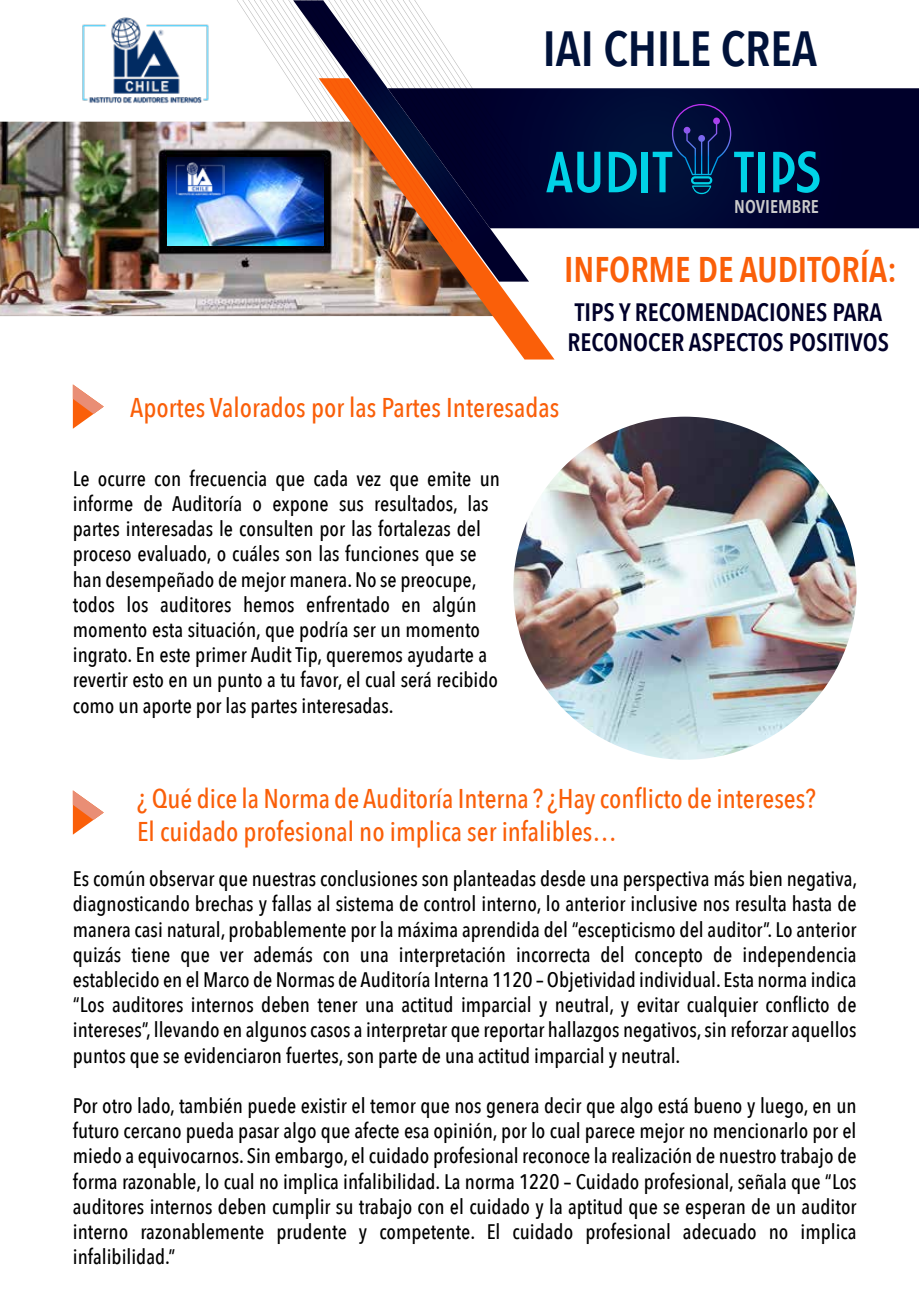
<style>
.page{position:relative;width:919px;height:1312px;background:#fff}
.page>*{position:absolute;margin:0;border:0;box-sizing:border-box;transform-origin:0 0}
.t1{font:62.25px "Modern M";letter-spacing:-.075em;color:#00d2e7}
.t2{font:600 49.35px "Avenir Next Condensed";color:#00123a}
.t3{font:600 35.55px "Avenir Next Condensed";color:#fa5f09}
.t4{font:500 27.15px/32.5px "Avenir Next Condensed";color:#fa5f09}
.t5{font:600 25.2px/30.2px "Avenir Next Condensed";color:#00002a}
.t6{font:500 21px/25.2px "Avenir Next Condensed";color:#000;text-align:justify}
.t7{font:600 18.45px "Avenir Next Condensed";color:#cacaca}
</style>
<div class="page">
<img style="left:82px;top:17px;width:55px;height:87px">
<img style="left:0;top:122px;width:318px;height:194px">
<svg style="left:318px;top:228px;width:236px;height:131px"></svg>
<img style="left:293px;top:228px;width:236px;height:54px">
<svg style="left:473px;top:88px;width:445px;height:140px;background:#000531"></svg>
<img style="left:137px;top:0;width:274px;height:267px">
<svg style="left:73px;top:384px;width:31px;height:45px"></svg>
<svg style="left:73px;top:790px;width:31px;height:44px"></svg>
<img style="left:513px;top:417px;width:343px;height:343px;border-radius:171px">
<svg style="left:692px;top:185px;width:19px;height:9px"></svg>
<svg style="left:672px;top:104px;width:59px;height:71px;background:#0c1a4f"></svg>
<div style="left:691px;top:176px;width:21px;height:8px;border:2px solid #00d2e7;border-radius:3px"></div>
<h2 class="t2" style="left:543px;top:6px;width:276px">IAI CHILE CREA</h2>
<h1 class="t1" style="left:543px;top:141px;width:282px">AUDIT TIPS</h1>
<p class="t7" style="left:734px;top:190px;width:86px">NOVIEMBRE</p>
<h3 class="t3" style="left:564px;top:238px;width:334px">INFORME DE AUDITORÍA:</h3>
<p class="t5" style="left:567px;top:296px;width:323px">TIPS Y RECOMENDACIONES PARA<br>RECONOCER ASPECTOS POSITIVOS</p>
<p class="t4" style="left:130px;top:391px;width:430px">Aportes Valorados por las Partes Interesadas</p>
<p class="t6" style="left:73px;top:466px;width:428px;text-align:left">Le ocurre con frecuencia que cada vez que emite un informe de Auditoría o expone sus resultados, las partes interesadas le consulten por las fortalezas del proceso evaluado, o cuáles son las funciones que se han desempeñado de mejor manera. No se preocupe, todos los auditores hemos enfrentado en algún momento esta situación, que podría ser un momento ingrato. En este primer Audit Tip, queremos ayudarte a revertir esto en un punto a tu favor, el cual será recibido como un aporte por las partes interesadas.</p>
<p class="t4" style="left:137px;top:782px;width:680px">¿ Qué dice la Norma de Auditoría Interna ? ¿Hay conflicto de intereses?<br>El cuidado profesional no implica ser infalibles…</p>
<p class="t6" style="left:73px;top:866px;width:785px">Es común observar que nuestras conclusiones son planteadas desde una perspectiva más bien negativa, diagnosticando brechas y fallas al sistema de control interno, lo anterior inclusive nos resulta hasta de manera casi natural, probablemente por la máxima aprendida del “escepticismo del auditor”. Lo anterior quizás tiene que ver además con una interpretación incorrecta del concepto de independencia establecido en el Marco de Normas de Auditoría Interna 1120 – Objetividad individual. Esta norma indica “Los auditores internos deben tener una actitud imparcial y neutral, y evitar cualquier conflicto de intereses”, llevando en algunos casos a interpretar que reportar hallazgos negativos, sin reforzar aquellos puntos que se evidenciaron fuertes, son parte de una actitud imparcial y neutral.</p>
<p class="t6" style="left:73px;top:1093px;width:785px">Por otro lado, también puede existir el temor que nos genera decir que algo está bueno y luego, en un futuro cercano pueda pasar algo que afecte esa opinión, por lo cual parece mejor no mencionarlo por el miedo a equivocarnos. Sin embargo, el cuidado profesional reconoce la realización de nuestro trabajo de forma razonable, lo cual no implica infalibilidad. La norma 1220 – Cuidado profesional, señala que “Los auditores internos deben cumplir su trabajo con el cuidado y la aptitud que se esperan de un auditor interno razonablemente prudente y competente. El cuidado profesional adecuado no implica infalibilidad.”</p>
</div>
